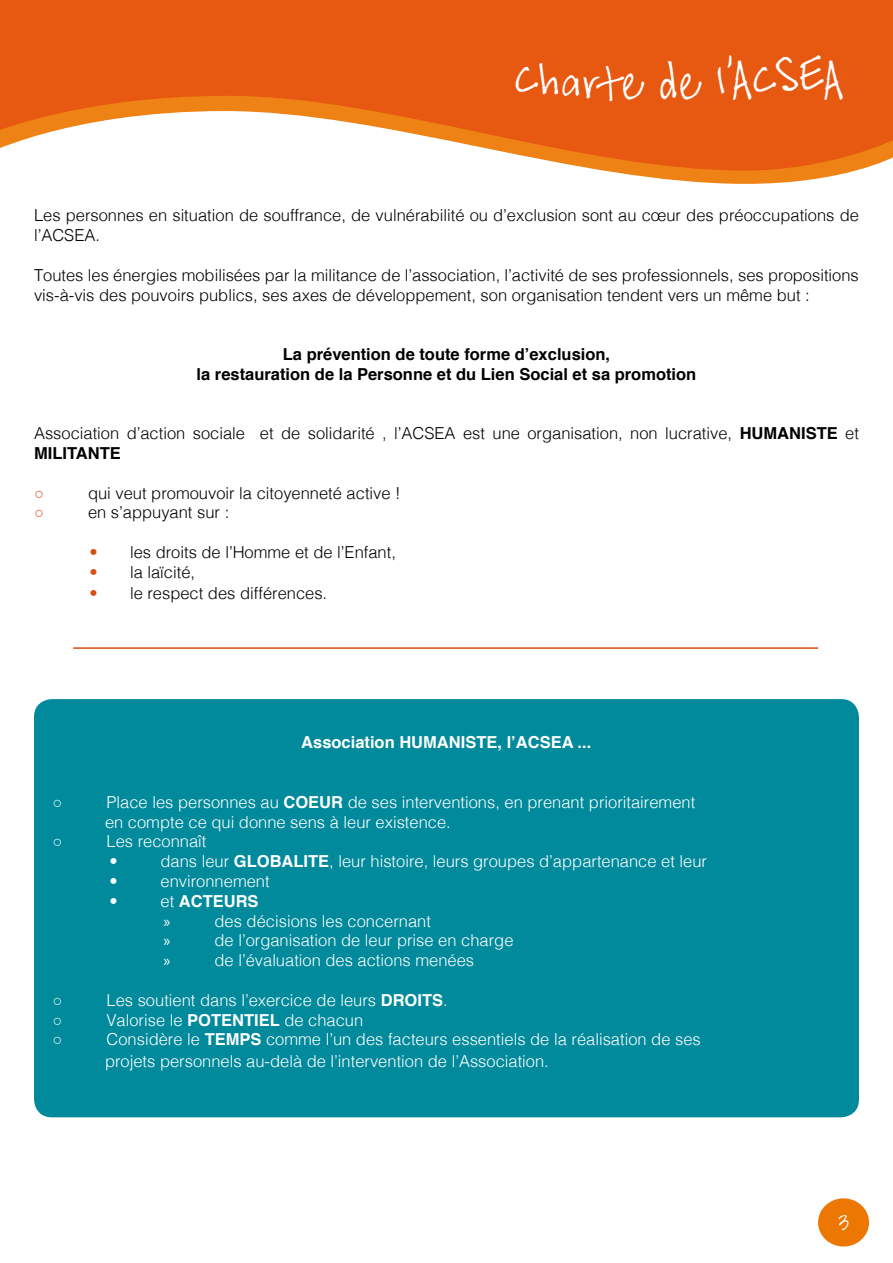
<style>
.page{position:relative;width:893px;height:1263px;background:#fff}
.page>*{position:absolute;margin:0;border:0;box-sizing:border-box;transform-origin:0 0}
.t1{font:36px "Mc Enneking";color:#fff}
.t2{font:18px "Mc Enneking";color:#fff}
.t3{font:300 16.5px/19.8px "Helvetica";color:#000}
.t4{font:300 16.5px/19.8px "Helvetica";color:#fff}
.t5{font:700 16.5px/19.8px "Helvetica";color:#000;text-align:center}
.t6{font:700 16.5px "Helvetica";color:#fff}
.t7{font:16.5px "Arial";color:#fff}
.t8{font:16.5px "Myriad Pro";color:#fff}
.t9{font:16.5px "Arial";color:#d64e13}
.s1{font-weight:700}
.s2{color:#d64e13}
.s3{font-weight:300}
</style>
<div class="page">
<svg style="left:607px;top:171px;width:247px;height:13px;fill:#ef8214"></svg>
<svg style="left:0;top:0;width:893px;height:171px;fill:#e75811"></svg>
<div style="left:818px;top:1198px;width:51px;height:48px;background:#ed7703;border-radius:50%"></div>
<hr style="left:73px;top:647px;width:745px;height:2px;background:#d64e13">
<div style="left:34px;top:699px;width:825px;height:418px;background:#008a9b;border-radius:18px"></div>
<h1 class="t1" style="left:514px;top:65px;width:331px">Charte de l’ACSEA</h1>
<p class="t3" style="left:34px;top:204px;width:826px">Les personnes en situation de souffrance, de vulnérabilité ou d’exclusion sont au cœur des préoccupations de l’ACSEA.</p>
<p class="t3" style="left:34px;top:264px;width:826px">Toutes les énergies mobilisées par la militance de l’association, l’activité de ses professionnels, ses propositions vis-à-vis des pouvoirs publics, ses axes de développement, son organisation tendent vers un même but :</p>
<p class="t5" style="left:197px;top:344px;width:501px">La prévention de toute forme d’exclusion,<br>la restauration de la Personne et du Lien Social et sa promotion</p>
<p class="t3" style="left:34px;top:422px;width:826px">Association d’action sociale et de solidarité , l’ACSEA est une organisation, non lucrative, <span class="s1">HUMANISTE</span> et<br><span class="s1">MILITANTE</span></p>
<p class="t9" style="left:34px;top:482px;width:11px">○</p>
<p class="t3" style="left:88px;top:482px;width:314px">qui veut promouvoir la citoyenneté active !</p>
<p class="t9" style="left:34px;top:502px;width:11px">○</p>
<p class="t3" style="left:88px;top:501px;width:143px">en s’appuyant sur :</p>
<p class="t3" style="left:90px;top:541px;width:308px"><span class="s2">•</span> les droits de l’Homme et de l’Enfant,</p>
<p class="t3" style="left:90px;top:561px;width:107px"><span class="s2">•</span> la laïcité,</p>
<p class="t3" style="left:90px;top:582px;width:239px"><span class="s2">•</span> le respect des différences.</p>
<p class="t6" style="left:301px;top:729px;width:292px">Association HUMANISTE, l’ACSEA ...</p>
<p class="t7" style="left:53px;top:791px;width:11px">○</p>
<p class="t4" style="left:105px;top:791px;width:592px">Place les personnes au <span class="s1">COEUR</span> de ses interventions, en prenant prioritairement en compte ce qui donne sens à leur existence.</p>
<p class="t7" style="left:53px;top:831px;width:11px">○</p>
<p class="t4" style="left:107px;top:830px;width:101px">Les reconnaît •</p>
<p class="t4" style="left:161px;top:850px;width:548px">dans leur <span class="s1">GLOBALITE</span>, leur histoire, leurs groupes d’appartenance et leur</p>
<p class="t4" style="left:110px;top:870px;width:10px">•</p>
<p class="t4" style="left:161px;top:870px;width:111px">environnement</p>
<p class="t4" style="left:110px;top:890px;width:10px">•</p>
<p class="t6" style="left:161px;top:887px;width:100px"><span class="s3">et</span> ACTEURS</p>
<p class="t8" style="left:164px;top:911px;width:8px">»</p>
<p class="t4" style="left:215px;top:909px;width:218px">des décisions les concernant</p>
<p class="t8" style="left:164px;top:930px;width:8px">»</p>
<p class="t4" style="left:215px;top:929px;width:300px">de l’organisation de leur prise en charge</p>
<p class="t8" style="left:164px;top:950px;width:8px">»</p>
<p class="t4" style="left:215px;top:949px;width:261px">de l’évaluation des actions menées</p>
<p class="t7" style="left:53px;top:989px;width:11px">○</p>
<p class="t4" style="left:107px;top:989px;width:343px">Les soutient dans l’exercice de leurs <span class="s1">DROITS</span>.</p>
<p class="t7" style="left:53px;top:1009px;width:11px">○</p>
<p class="t4" style="left:107px;top:1008px;width:258px">Valorise le <span class="s1">POTENTIEL</span> de chacun</p>
<p class="t7" style="left:53px;top:1029px;width:11px">○</p>
<p class="t4" style="left:105px;top:1027px;width:597px;line-height:21.6px">Considère le <span class="s1">TEMPS</span> comme l’un des facteurs essentiels de la réalisation de ses projets personnels au-delà de l’intervention de l’Association.</p>
<p class="t2" style="left:838px;top:1212px;width:12px">3</p>
</div>
